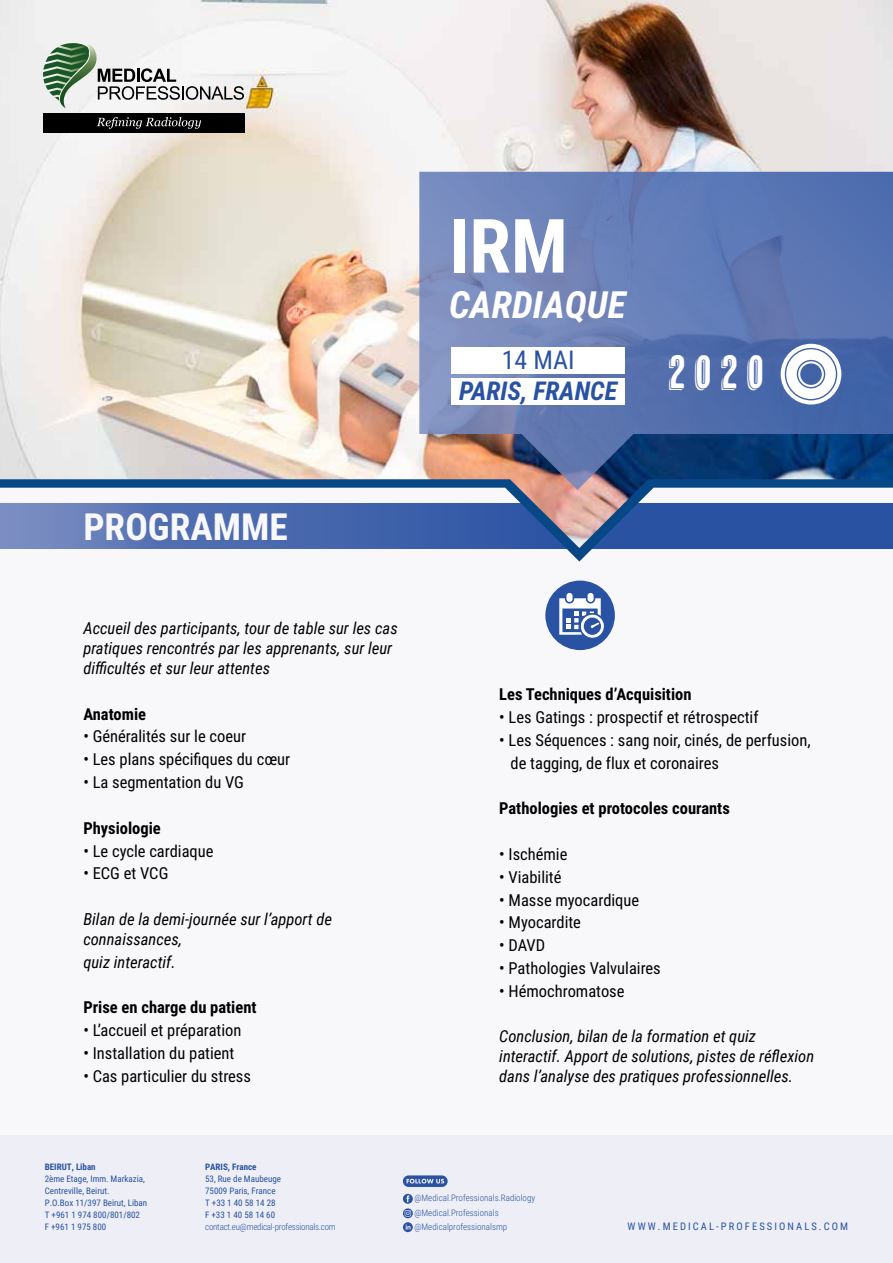
<style>
.page{position:relative;width:893px;height:1263px;background:#fff}
.page>*{position:absolute;margin:0;border:0;box-sizing:border-box;transform-origin:0 0}
.t1{font:700 75px "Roboto Condensed";color:#fff}
.t2{font:46.65px "Cheap Pine";color:#fff}
.t3{font:italic 700 37.5px "Roboto Condensed";color:#fff}
.t4{font:700 37.35px "Roboto Condensed";color:#f8f8fb}
.t5{font:italic 700 25.95px "Roboto Condensed";color:#2952a3}
.t6{font:25.95px "Roboto Condensed";color:#2952a3}
.t7{font:16.5px/22.8px "Roboto Condensed";color:#000}
.t8{font:italic 16.5px/19.8px "Roboto Condensed";color:#000}
.t9{font:700 16.5px "Roboto Condensed";color:#000}
.t10{font:10.5px "Roboto Condensed";letter-spacing:.2em;color:#2952a3}
.t11{font:9px/12px "Roboto Condensed";color:#2952a3}
.t12{font:300 9px/14.1px "Roboto Condensed";color:#2952a3}
.t13{font:300 9px "Roboto Condensed";letter-spacing:-.025em;color:#2952a3}
.t14{font:700 9px "Roboto Condensed";color:#2952a3}
</style>
<div class="page">
<div style="left:0;top:488px;width:893px;height:775px;background:#f8f8fb"></div>
<svg style="left:0;top:548px;width:893px;height:13px"></svg>
<img style="left:0;top:0;width:893px;height:548px">
<svg style="left:419px;top:172px;width:474px;height:318px;background:#5e75ab"></svg>
<svg style="left:35px;top:41px;width:209px;height:67px"></svg>
<div style="left:44px;top:113px;width:201px;height:20px;background:#000"></div>
<svg style="left:97px;top:117px;width:104px;height:12px"></svg>
<div style="left:545px;top:581px;width:70px;height:69px;background:#2952a3;border-radius:50%"></div>
<svg style="left:559px;top:593px;width:45px;height:45px"></svg>
<div style="left:0;top:1136px;width:893px;height:127px;background:#edeef6"></div>
<svg style="left:403px;top:1175px;width:45px;height:12px"></svg>
<svg style="left:403px;top:1194px;width:10px;height:38px"></svg>
<div style="left:451px;top:347px;width:174px;height:26px;background:#fff"></div>
<div style="left:451px;top:378px;width:174px;height:27px;background:#fff"></div>
<svg style="left:781px;top:344px;width:60px;height:60px"></svg>
<h1 class="t1" style="left:449px;top:193px;width:120px">IRM</h1>
<h3 class="t3" style="left:449px;top:278px;width:178px">CARDIAQUE</h3>
<h3 class="t6" style="left:502px;top:341px;width:74px">14 MAI</h3>
<h3 class="t5" style="left:459px;top:372px;width:159px">PARIS, FRANCE</h3>
<h2 class="t2" style="left:669px;top:346px;width:97px">2 0 2 0</h2>
<h3 class="t4" style="left:83px;top:501px;width:206px">PROGRAMME</h3>
<p class="t8" style="left:83px;top:618px;width:316px">Accueil des participants, tour de table sur les cas pratiques rencontrés par les apprenants, sur leur difficultés et sur leur attentes</p>
<p class="t9" style="left:83px;top:702px;width:64px">Anatomie</p>
<p class="t7" style="left:83px;top:725px;width:164px">• Généralités sur le coeur</p>
<p class="t7" style="left:83px;top:747px;width:208px">• Les plans spécifiques du cœur</p>
<p class="t7" style="left:83px;top:770px;width:162px">• La segmentation du VG</p>
<p class="t9" style="left:83px;top:816px;width:79px">Physiologie</p>
<p class="t7" style="left:83px;top:839px;width:132px">• Le cycle cardiaque</p>
<p class="t7" style="left:83px;top:861px;width:87px">• ECG et VCG</p>
<p class="t8" style="left:83px;top:908px;width:250px">Bilan de la demi-journée sur l’apport de connaissances,</p>
<p class="t8" style="left:83px;top:951px;width:94px">quiz interactif.</p>
<p class="t9" style="left:83px;top:996px;width:175px">Prise en charge du patient</p>
<p class="t7" style="left:83px;top:1018px;width:160px">• L’accueil et préparation</p>
<p class="t7" style="left:83px;top:1041px;width:153px">• Installation du patient</p>
<p class="t7" style="left:83px;top:1064px;width:169px">• Cas particulier du stress</p>
<p class="t9" style="left:499px;top:683px;width:194px">Les Techniques d’Acquisition</p>
<p class="t7" style="left:499px;top:705px;width:261px">• Les Gatings : prospectif et rétrospectif</p>
<p class="t7" style="left:511px;top:728px;width:302px;text-indent:-11px">• Les Séquences : sang noir, cinés, de perfusion, de tagging, de flux et coronaires</p>
<p class="t9" style="left:499px;top:797px;width:232px">Pathologies et protocoles courants</p>
<p class="t7" style="left:499px;top:842px;width:70px">• Ischémie</p>
<p class="t7" style="left:499px;top:865px;width:64px">• Viabilité</p>
<p class="t7" style="left:499px;top:888px;width:141px">• Masse myocardique</p>
<p class="t7" style="left:499px;top:910px;width:83px">• Myocardite</p>
<p class="t7" style="left:499px;top:933px;width:48px">• DAVD</p>
<p class="t7" style="left:499px;top:956px;width:163px">• Pathologies Valvulaires</p>
<p class="t7" style="left:499px;top:979px;width:127px">• Hémochromatose</p>
<p class="t8" style="left:499px;top:1026px;width:316px">Conclusion, bilan de la formation et quiz interactif. Apport de solutions, pistes de réflexion dans l’analyse des pratiques professionnelles.</p>
<p class="t14" style="left:45px;top:1161px;width:52px">BEIRUT, Liban</p>
<p class="t11" style="left:45px;top:1173px;width:104px">2ème Etage, Imm. Markazia,<br>Centreville, Beirut.<br>P.O.Box 11/397 Beirut, Liban<br>T +961 1 974 800/801/802<br>F +961 1 975 800</p>
<p class="t14" style="left:205px;top:1161px;width:53px">PARIS, France</p>
<p class="t11" style="left:205px;top:1173px;width:77px">53, Rue de Maubeuge<br>75009 Paris, France<br>T +33 1 40 58 14 28<br>F +33 1 40 58 14 60</p>
<p class="t13" style="left:205px;top:1221px;width:132px">contact.eu@medical-professionals.com</p>
<p class="t12" style="left:414px;top:1191px;width:122px">@Medical.Professionals.Radiology @Medical.Professionals</p>
<p class="t12" style="left:414px;top:1219px;width:94px">@Medicalprofessionalsmp</p>
<p class="t10" style="left:628px;top:1218px;width:222px">WWW.MEDICAL-PROFESSIONALS.COM</p>
</div>
